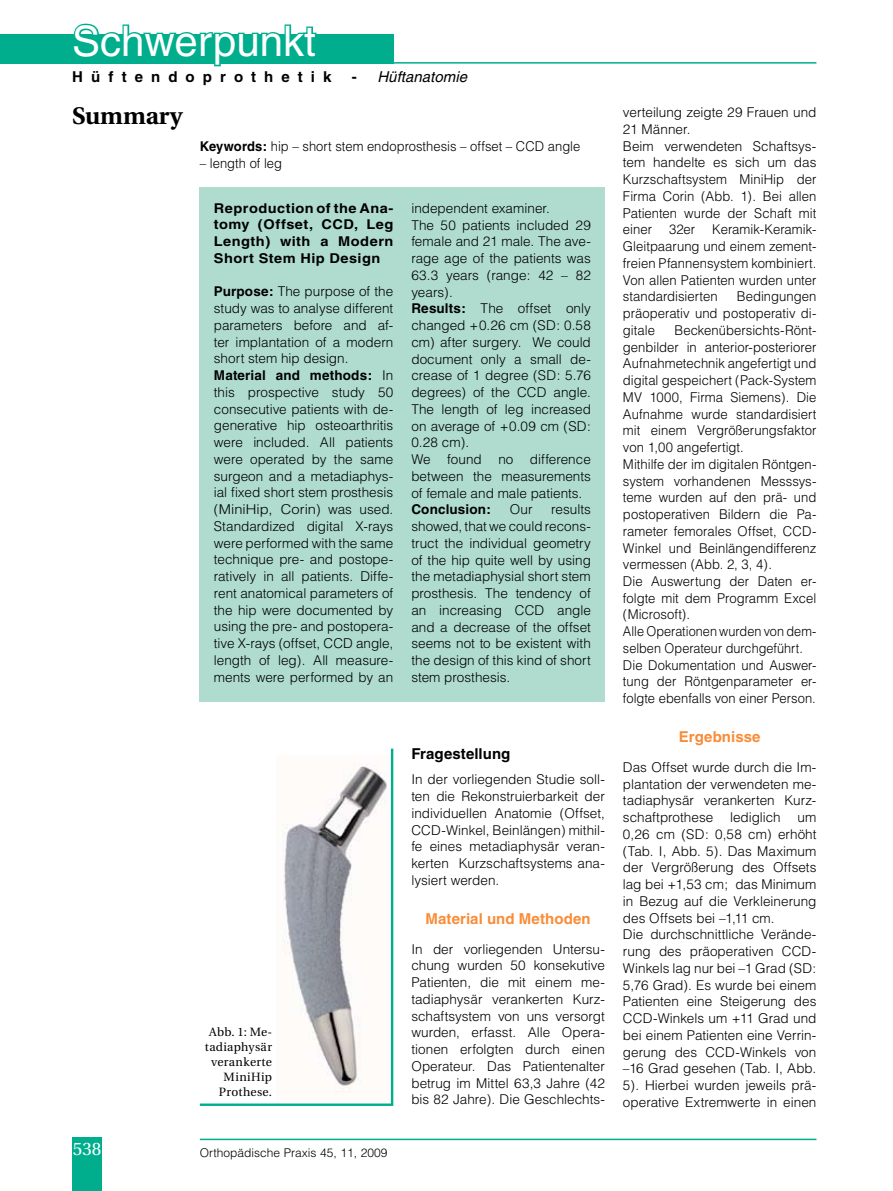
<style>
.page{position:relative;width:893px;height:1191px;background:#fff}
.page>*{position:absolute;margin:0;border:0;box-sizing:border-box;transform-origin:0 0}
.t1{font:42px "Helvetica";color:#fff}
.t2{font:700 24px "Utopia";color:#000}
.t3{font:18px "Utopia";color:#fff}
.t4{font:700 15px "Helvetica";letter-spacing:.005em;color:#f98c37}
.t5{font:700 15px "Helvetica";letter-spacing:.535em;color:#000}
.t6{font:700 15px "Helvetica";letter-spacing:.005em;color:#000}
.t7{font:italic 15px "Helvetica";letter-spacing:.005em;color:#000}
.t8{font:300 13.5px/16.8px "Helvetica";color:#000}
.t9{font:700 13.5px/16.8px "Helvetica";letter-spacing:.03em;color:#000;text-align:justify;scale:1.08 1}
.t10{font:300 13.5px "Helvetica";color:#000;scale:.96 1}
.t11{font:700 13.5px "Helvetica";letter-spacing:.01em;color:#000}
.t12{font:12px/15px "Utopia";letter-spacing:.025em;color:#000;text-align:right}
.t13{font:300 12px "Helvetica";color:#000}
.s1{font-weight:700}
</style>
<div class="page">
<hr style="left:72px;top:62px;width:744px;height:2px;background:#00ae8e">
<div style="left:0;top:34px;width:393px;height:30px;background:#00ae8e"></div>
<svg style="left:73px;top:23px;width:244px;height:44px"></svg>
<hr style="left:200px;top:1138px;width:616px;height:2px;background:#00ae8e">
<div style="left:72px;top:1136px;width:30px;height:55px;background:#00ae8e"></div>
<div style="left:200px;top:187px;width:405px;height:514px;background:#afdccf"></div>
<svg style="left:199px;top:748px;width:195px;height:358px"></svg>
<h1 class="t1" style="left:72px;top:17px;width:245px">Schwerpunkt</h1>
<p class="t5" style="left:72px;top:67px;width:261px">Hüftendoprothetik</p>
<p class="t5" style="left:352px;top:67px;width:6px">‑</p>
<p class="t7" style="left:377px;top:68px;width:91px">Hüftanatomie</p>
<h2 class="t2" style="left:72px;top:102px;width:112px">Summary</h2>
<p class="t10" style="left:200px;top:138px;width:398px"><span class="s1">Keywords:</span> hip – short stem endoprosthesis – offset – CCD angle</p>
<p class="t10" style="left:200px;top:155px;width:87px">– length of leg</p>
<p class="t9" style="left:214px;top:199px;width:168px">Reproduction of the Ana&shy;tomy (Offset, CCD, Leg Length) with a Modern Short Stem Hip Design</p>
<p class="t8" style="left:214px;top:283px;width:181px"><span class="s1">Purpose:</span> The purpose of the study was to analyse different parameters before and af&shy;ter implantation of a modern short stem hip design.<br><span class="s1">Material and methods:</span> In this prospective study 50 consecutive patients with de&shy;generative hip osteoarthritis were included. All patients were operated by the same surgeon and a metadiaphys&shy;ial fixed short stem prosthesis (MiniHip, Corin) was used.<br>Standardized digital X-rays were performed with the same technique pre- and postope&shy;ratively in all patients. Diffe&shy;rent anatomical parameters of the hip were documented by using the pre- and postopera&shy;tive X-rays (offset, CCD angle, length of leg). All measure&shy;ments were performed by an</p>
<p class="t8" style="left:411px;top:200px;width:181px">independent examiner.<br>The 50 patients included 29 female and 21 male. The ave&shy;rage age of the patients was<br>63.3 years (range: 42 – 82 years).<br><span class="s1">Results:</span> The offset only changed +0.26 cm (SD: 0.58 cm) after surgery. We could document only a small de&shy;crease of 1 degree (SD: 5.76 degrees) of the CCD angle.<br>The length of leg increased on average of +0.09 cm (SD:<br>0.28 cm).<br>We found no difference between the measurements of female and male patients.</p>
<p class="t11" style="left:411px;top:501px;width:81px">Conclusion:</p>
<p class="t8" style="left:510px;top:501px;width:24px">Our</p>
<p class="t8" style="left:411px;top:501px;width:181px;text-align:justify;text-indent:140px">results showed, that we could recons&shy;truct the individual geometry of the hip quite well by using the metadiaphysial short stem prosthesis. The tendency of an increasing CCD angle and a decrease of the offset seems not to be existent with the design of this kind of short stem prosthesis.</p>
<h3 class="t3" style="left:73px;top:1139px;width:30px">538</h3>
<p class="t12" style="left:205px;top:1025px;width:69px">Abb. 1: Me&shy;tadiaphysär verankerte<br>MiniHip<br>Prothese.</p>
<p class="t13" style="left:200px;top:1145px;width:189px">Orthopädische Praxis 45, 11, 2009</p>
<p class="t6" style="left:411px;top:744px;width:100px">Fragestellung</p>
<p class="t8" style="left:411px;top:771px;width:195px;text-align:justify">In der vorliegenden Studie soll&shy;ten die Rekonstruierbarkeit der individuellen Anatomie (Offset, CCD-Winkel, Beinlängen) mithil&shy;fe eines metadiaphysär veran&shy;kerten Kurzschaftsystems ana&shy;lysiert werden.</p>
<p class="t4" style="left:425px;top:909px;width:167px">Material und Methoden</p>
<p class="t8" style="left:411px;top:940px;width:195px;text-align:justify">In der vorliegenden Untersu&shy;chung wurden 50 konsekutive Patienten, die mit einem me&shy;tadiaphysär verankerten Kurz&shy;schaftsystem von uns versorgt wurden, erfasst. Alle Opera&shy;tionen erfolgten durch einen Operateur. Das Patientenalter betrug im Mittel 63,3 Jahre (42 bis 82 Jahre). Die Geschlechts-</p>
<p class="t8" style="left:623px;top:104px;width:195px">verteilung zeigte 29 Frauen und<br>21 Männer.<br>Beim verwendeten Schaftsys&shy;tem handelte es sich um das<br>Kurzschaftsystem MiniHip der<br>Firma Corin (Abb. 1). Bei allen<br>Patienten wurde der Schaft mit einer</p>
<p class="t8" style="left:623px;top:221px;width:195px;text-align:justify;text-indent:89px">Keramik-Keramik-Gleitpaarung und einem zement&shy;freien Pfannensystem kombiniert.<br>Von allen Patienten wurden unter standardisierten</p>
<p class="t8" style="left:669px;top:221px;width:28px">32er</p>
<p class="t8" style="left:623px;top:288px;width:195px;text-align:justify;text-indent:114px">Bedingungen präoperativ und postoperativ di&shy;gitale</p>
<p class="t8" style="left:623px;top:321px;width:195px;text-indent:52px">Beckenübersichts-Rönt&shy;genbilder in anterior-posteriorer<br>Aufnahmetechnik angefertigt und digital gespeichert (Pack-System<br>MV 1000, Firma Siemens). Die<br>Aufnahme wurde standardisiert mit einem Vergrößerungsfaktor von 1,00 angefertigt.<br>Mithilfe der im digitalen Röntgen&shy;system vorhandenen Messsys&shy;teme wurden auf den prä- und postoperativen Bildern die Pa&shy;rameter femorales Offset, CCD-<br>Winkel und Beinlängendifferenz vermessen (Abb. 2, 3, 4).<br>Die Auswertung der Daten er&shy;folgte mit dem Programm Excel (Microsoft).<br>Alle Operationen wurden von dem&shy;selben Operateur durchgeführt.<br>Die Dokumentation und Auswer&shy;tung der Röntgenparameter er&shy;folgte ebenfalls von einer Person.</p>
<p class="t4" style="left:679px;top:728px;width:83px">Ergebnisse</p>
<p class="t8" style="left:623px;top:758px;width:195px">Das Offset wurde durch die Im&shy;plantation der verwendeten me&shy;tadiaphysär verankerten Kurz&shy;schaftprothese lediglich um<br>0,26 cm (SD: 0,58 cm) erhöht (Tab. I, Abb. 5). Das Maximum der Vergrößerung des Offsets lag bei +1,53 cm; das Minimum in Bezug auf die Verkleinerung des Offsets bei –1,11 cm.<br>Die durchschnittliche Verände&shy;rung des präoperativen CCD-<br>Winkels lag nur bei –1 Grad (SD:<br>5,76 Grad). Es wurde bei einem<br>Patienten eine Steigerung des<br>CCD-Winkels um +11 Grad und bei einem Patienten eine Verrin&shy;gerung des CCD-Winkels von –16 Grad gesehen (Tab. I, Abb.<br>5). Hierbei wurden jeweils prä&shy;operative Extremwerte in einen</p>
</div>
